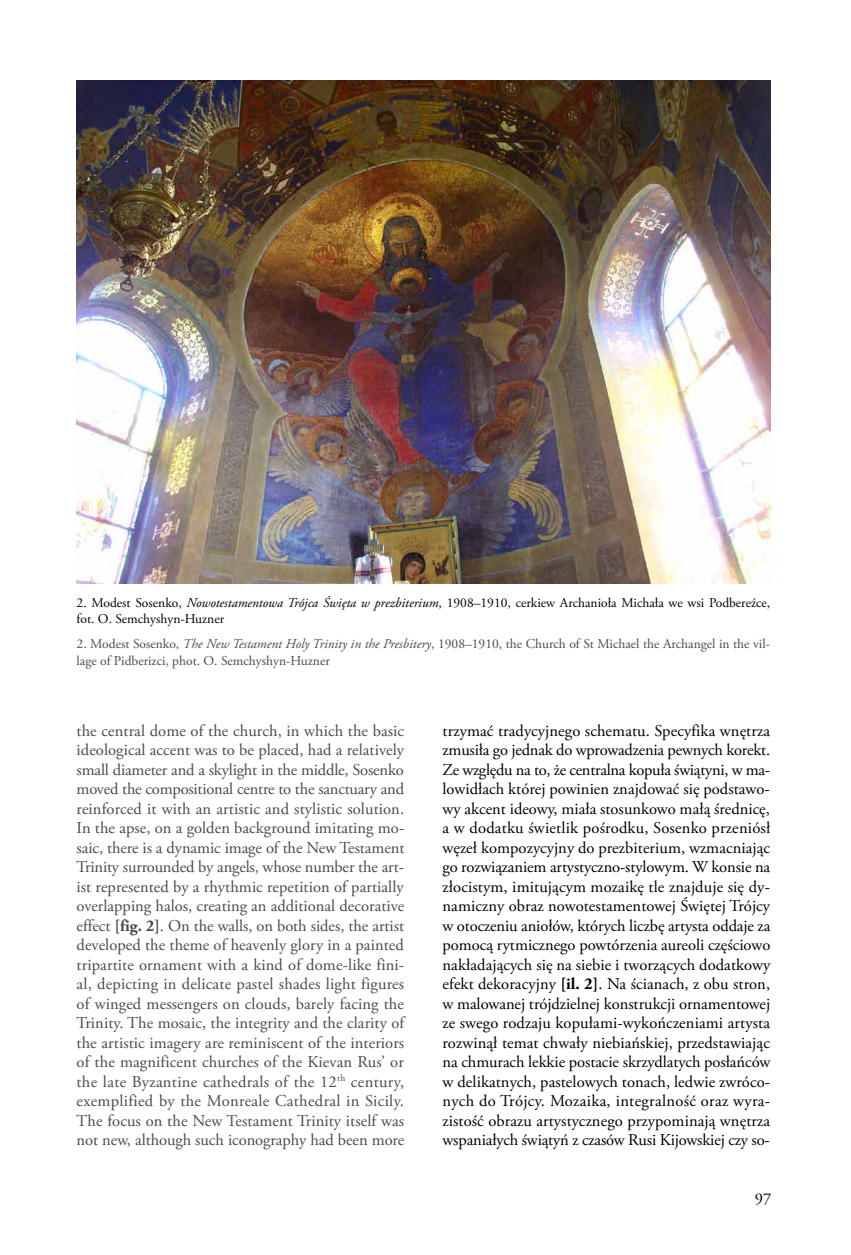
<style>
.page{position:relative;width:851px;height:1255px;background:#fff}
.page>*{position:absolute;margin:0;border:0;box-sizing:border-box;transform-origin:0 0}
.t1{font:16.5px/19.5px "Adobe Garamond Pro";letter-spacing:-.01em;color:#000;text-align:justify}
.t2{font:16.5px/19.5px "Adobe Garamond Pro";letter-spacing:-.005em;color:#4a4a49;text-align:justify}
.t3{font:13.5px/16.5px "Adobe Garamond Pro";color:#4a4a49}
.t4{font:13.5px/16.5px "Adobe Garamond Pro";color:#000}
.s1{font-style:italic}
.s2{font-weight:700}
</style>
<div class="page">
<img style="left:77px;top:81px;width:693px;height:502px">
<p class="t4" style="left:77px;top:594px;width:695px">2. Modest Sosenko, <span class="s1">Nowotestamentowa Trójca Święta w prezbiterium</span>, 1908–1910, cerkiew Archanioła Michała we wsi Podbereźce, fot. O. Semchyshyn-Huzner</p>
<p class="t3" style="left:77px;top:636px;width:695px">2. Modest Sosenko, <span class="s1">The New Testament Holy Trinity in the Presbitery</span>, 1908–1910, the Church of St Michael the Archangel in the vil&shy;lage of Pidberizci, phot. O. Semchyshyn-Huzner</p>
<p class="t2" style="left:77px;top:721px;width:329px">the central dome of the church, in which the basic ideological accent was to be placed, had a relatively small diameter and a skylight in the middle, Sosenko moved the compositional centre to the sanctuary and reinforced it with an artistic and stylistic solution.<br>In the apse, on a golden background imitating mo&shy;saic, there is a dynamic image of the New Testament Trinity surrounded by angels, whose number the art&shy;ist represented by a rhythmic repetition of partially overlapping halos, creating an additional decorative effect <span class="s2">[fig. 2]</span>. On the walls, on both sides, the artist developed the theme of heavenly glory in a painted tripartite ornament with a kind of dome-like fini&shy;al, depicting in delicate pastel shades light figures of winged messengers on clouds, barely facing the Trinity. The mosaic, the integrity and the clarity of the artistic imagery are reminiscent of the interiors of the magnificent churches of the Kievan Rus’ or the late Byzantine cathedrals of the 12<sup>th</sup> century, exemplified by the Monreale Cathedral in Sicily.<br>The focus on the New Testament Trinity itself was not new, although such iconography had been more</p>
<p class="t1" style="left:442px;top:721px;width:329px">trzymać tradycyjnego schematu. Specyfika wnętrza zmusiła go jednak do wprowadzenia pewnych korekt.<br>Ze względu na to, że centralna kopuła świątyni, w ma&shy;lowidłach której powinien znajdować się podstawo&shy;wy akcent ideowy, miała stosunkowo małą średnicę, a w dodatku świetlik pośrodku, Sosenko przeniósł węzeł kompozycyjny do prezbiterium, wzmacniając go rozwiązaniem artystyczno-stylowym. W konsie na złocistym, imitującym mozaikę tle znajduje się dy&shy;namiczny obraz nowotestamentowej Świętej Trójcy w otoczeniu aniołów, których liczbę artysta oddaje za pomocą rytmicznego powtórzenia aureoli częściowo nakładających się na siebie i tworzących dodatkowy efekt dekoracyjny <span class="s2">[il. 2]</span>. Na ścianach, z obu stron, w malowanej trójdzielnej konstrukcji ornamentowej ze swego rodzaju kopułami-wykończeniami artysta rozwinął temat chwały niebiańskiej, przedstawiając na chmurach lekkie postacie skrzydlatych posłańców w delikatnych, pastelowych tonach, ledwie zwróco&shy;nych do Trójcy. Mozaika, integralność oraz wyra&shy;zistość obrazu artystycznego przypominają wnętrza wspaniałych świątyń z czasów Rusi Kijowskiej czy so-</p>
<p class="t1" style="left:754px;top:1189px;width:18px">97</p>
</div>
